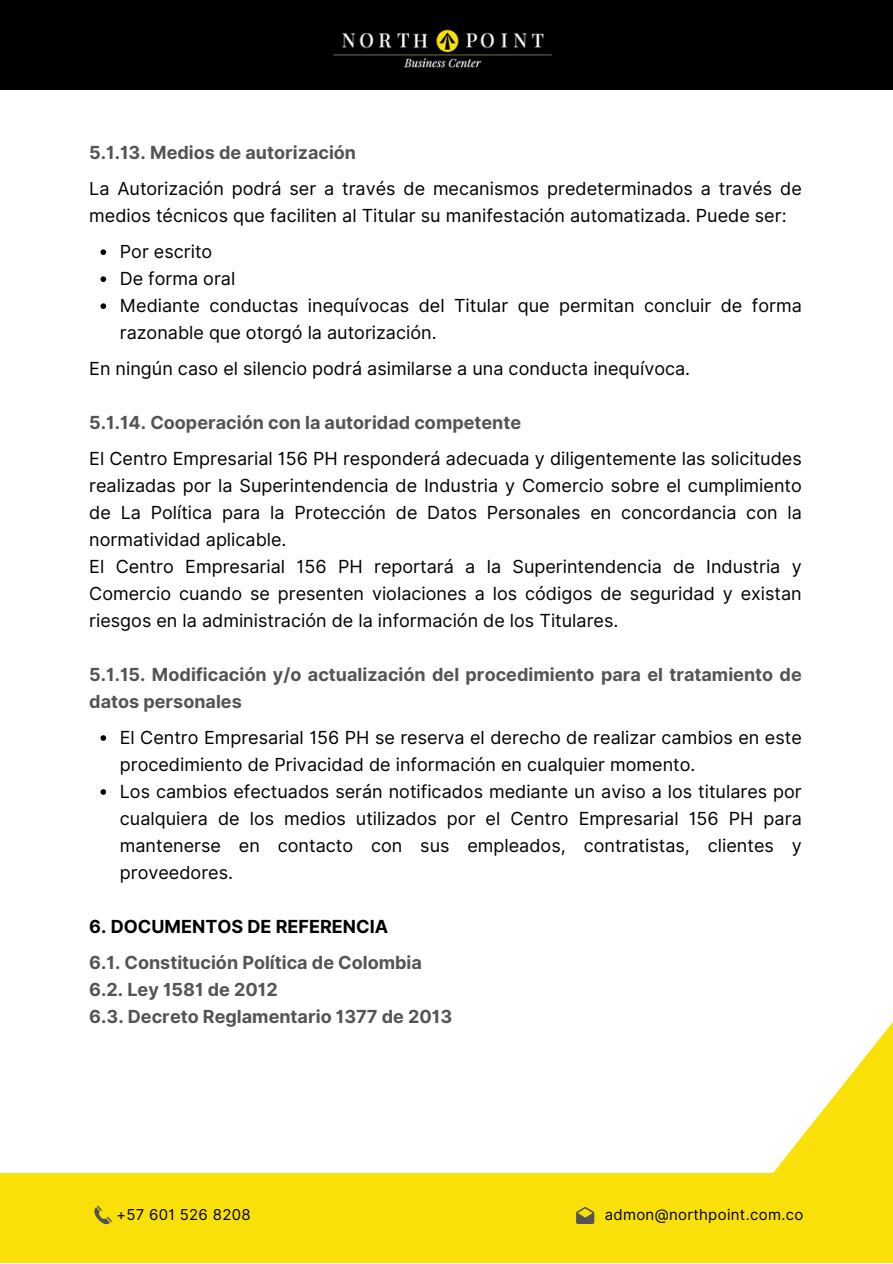
<style>
.page{position:relative;width:893px;height:1264px;background:#fff}
.page>*{position:absolute;margin:0;border:0;box-sizing:border-box;transform-origin:0 0}
.t1{font:18px/27px "Inter";color:#000}
.t2{font:700 18px/27px "Inter";color:#545454}
.t3{font:700 18px "Inter";color:#000}
.t4{font:15px "Inter";letter-spacing:.02em;color:#000}
</style>
<div class="page">
<svg style="left:773px;top:1023px;width:119px;height:150px"></svg>
<div style="left:0;top:1173px;width:892px;height:89px;background:#f9e009"></div>
<div style="left:0;top:0;width:892px;height:89px;background:#000"></div>
<svg style="left:94px;top:1205px;width:18px;height:20px"></svg>
<svg style="left:100px;top:249px;width:6px;height:6px"></svg>
<svg style="left:100px;top:276px;width:6px;height:6px"></svg>
<svg style="left:100px;top:303px;width:6px;height:6px"></svg>
<svg style="left:100px;top:735px;width:6px;height:5px"></svg>
<svg style="left:100px;top:789px;width:6px;height:5px"></svg>
<img style="left:333px;top:29px;width:219px;height:39px">
<svg style="left:576px;top:1206px;width:18px;height:17px"></svg>
<p class="t2" style="left:89px;top:139px;width:268px">5.1.13. Medios de autorización</p>
<p class="t1" style="left:89px;top:175px;width:714px">La Autorización podrá ser a través de mecanismos predeterminados a través de medios técnicos que faciliten al Titular su manifestación automatizada. Puede ser:</p>
<p class="t1" style="left:120px;top:238px;width:94px">Por escrito</p>
<p class="t1" style="left:120px;top:265px;width:117px">De forma oral</p>
<p class="t1" style="left:120px;top:292px;width:683px">Mediante conductas inequívocas del Titular que permitan concluir de forma razonable que otorgó la autorización.</p>
<p class="t1" style="left:89px;top:355px;width:602px">En ningún caso el silencio podrá asimilarse a una conducta inequívoca.</p>
<p class="t2" style="left:89px;top:409px;width:433px">5.1.14. Cooperación con la autoridad competente</p>
<p class="t1" style="left:89px;top:445px;width:714px;text-align:justify">El Centro Empresarial 156 PH responderá adecuada y diligentemente las solicitudes realizadas por la Superintendencia de Industria y Comercio sobre el cumplimiento de La Política para la Protección de Datos Personales en concordancia con la normatividad aplicable.</p>
<p class="t1" style="left:89px;top:553px;width:714px;text-align:justify">El Centro Empresarial 156 PH reportará a la Superintendencia de Industria y Comercio cuando se presenten violaciones a los códigos de seguridad y existan riesgos en la administración de la información de los Titulares.</p>
<p class="t2" style="left:89px;top:661px;width:714px">5.1.15. Modificación y/o actualización del procedimiento para el tratamiento de datos personales</p>
<p class="t1" style="left:120px;top:724px;width:683px">El Centro Empresarial 156 PH se reserva el derecho de realizar cambios en este procedimiento de Privacidad de información en cualquier momento.</p>
<p class="t1" style="left:120px;top:778px;width:683px;text-align:justify">Los cambios efectuados serán notificados mediante un aviso a los titulares por cualquiera de los medios utilizados por el Centro Empresarial 156 PH para mantenerse en contacto con sus empleados, contratistas, clientes y proveedores.</p>
<p class="t3" style="left:89px;top:915px;width:300px">6. DOCUMENTOS DE REFERENCIA</p>
<p class="t2" style="left:89px;top:949px;width:334px">6.1. Constitución Política de Colombia</p>
<p class="t2" style="left:89px;top:976px;width:190px">6.2. Ley 1581 de 2012</p>
<p class="t2" style="left:89px;top:1003px;width:364px">6.3. Decreto Reglamentario 1377 de 2013</p>
<p class="t4" style="left:116px;top:1205px;width:136px">+57 601 526 8208</p>
<p class="t4" style="left:604px;top:1205px;width:200px">admon@northpoint.com.co</p>
</div>
